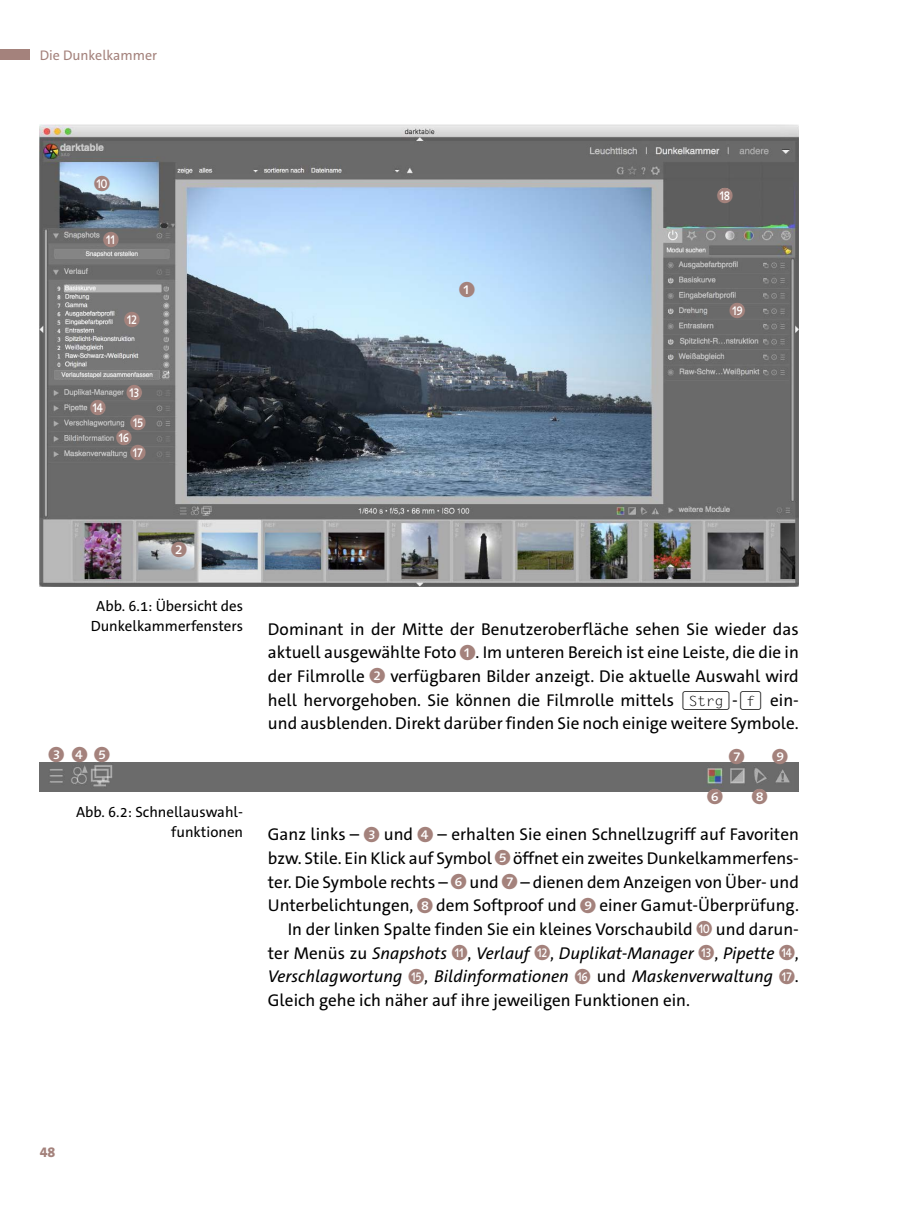
<style>
.page{position:relative;width:918px;height:1216px;background:#fff}
.page>*{position:absolute;margin:0;border:0;box-sizing:border-box;transform-origin:0 0}
.t1{font:17.15px/23.6px "The Sans C4 s";color:#000;text-align:justify}
.t2{font:italic 17.15px "The Sans C4 s";color:#000}
.t3{font:15.75px "Galileo Press Callout";color:#a4827c}
.t4{font:14.88px/19.2px "The Sans C4 s";color:#000;text-align:center}
.t5{font:14px "The Sans C4 s";color:#a4827c}
.t6{font:800 14px "The Sans C4 s";color:#a4827c}
.s1{font-family:"Galileo Press Callout";font-size:15.75px;color:#a4827c}
.s2{font-family:"Keyboard"}
.s3{font-style:normal}
.s4{font-family:"Galileo Press Callout";font-style:normal;font-size:15.75px;color:#a4827c}
</style>
<div class="page">
<img style="left:40px;top:125px;width:759px;height:461px">
<div style="left:40px;top:763px;width:759px;height:29px;background:#6b6b6b"></div>
<div style="left:460px;top:282px;width:14px;height:14px;background:#fff;border-radius:50%"></div>
<div style="left:104px;top:233px;width:14px;height:13px;background:#fff;border-radius:50%"></div>
<div style="left:125px;top:312px;width:14px;height:14px;background:#fff;border-radius:50%"></div>
<div style="left:127px;top:386px;width:14px;height:14px;background:#fff;border-radius:50%"></div>
<div style="left:91px;top:401px;width:14px;height:13px;background:#fff;border-radius:50%"></div>
<div style="left:131px;top:416px;width:14px;height:13px;background:#fff;border-radius:50%"></div>
<div style="left:117px;top:431px;width:14px;height:13px;background:#fff;border-radius:50%"></div>
<div style="left:131px;top:445px;width:14px;height:14px;background:#fff;border-radius:50%"></div>
<div style="left:172px;top:542px;width:14px;height:14px;background:#fff;border-radius:50%"></div>
<div style="left:718px;top:188px;width:14px;height:14px;background:#fff;border-radius:50%"></div>
<div style="left:730px;top:303px;width:14px;height:14px;background:#fff;border-radius:50%"></div>
<div style="left:95px;top:177px;width:14px;height:14px;background:#fff;border-radius:50%"></div>
<div style="left:752px;top:789px;width:14px;height:14px;background:#fff;border-radius:50%"></div>
<div style="left:708px;top:789px;width:14px;height:14px;background:#fff;border-radius:50%"></div>
<div style="left:0;top:50px;width:30px;height:10px;background:#a4827c"></div>
<p class="t5" style="left:40px;top:47px;width:119px">Die Dunkelkammer</p>
<p class="t3" style="left:94px;top:176px;width:17px">J</p>
<p class="t3" style="left:103px;top:232px;width:17px">K</p>
<p class="t3" style="left:124px;top:312px;width:17px">L</p>
<p class="t3" style="left:90px;top:400px;width:17px">N</p>
<p class="t3" style="left:126px;top:385px;width:17px">M</p>
<p class="t3" style="left:130px;top:415px;width:17px">O</p>
<p class="t3" style="left:116px;top:430px;width:17px">P</p>
<p class="t3" style="left:130px;top:445px;width:17px">Q</p>
<p class="t3" style="left:459px;top:282px;width:17px">1</p>
<p class="t3" style="left:717px;top:187px;width:17px">R</p>
<p class="t3" style="left:729px;top:303px;width:17px">S</p>
<p class="t3" style="left:171px;top:542px;width:17px">2</p>
<p class="t4" style="left:91px;top:597px;width:154px">Abb. 6.1: Übersicht des<br>Dunkelkammerfensters</p>
<p class="t3" style="left:49px;top:747px;width:63px">345</p>
<p class="t4" style="left:76px;top:802px;width:169px;text-align:right">Abb. 6.2: Schnellauswahl&shy;funktionen</p>
<p class="t1" style="left:268px;top:617px;width:532px">Dominant in der Mitte der Benutzeroberfläche sehen Sie wieder das aktuell ausgewählte Foto <span class="s1">1</span>. Im unteren Bereich ist eine Leiste, die die in der Filmrolle <span class="s1">2</span> verfügbaren Bilder anzeigt. Die aktuelle Auswahl wird hell hervorgehoben. Sie können die Filmrolle mittels <span class="s2">(Strg)</span>-<span class="s2">(f)</span> ein&shy;und ausblenden. Direkt darüber finden Sie noch einige weitere Symbole.</p>
<p class="t3" style="left:729px;top:748px;width:17px">7</p>
<p class="t3" style="left:772px;top:748px;width:17px">9</p>
<p class="t3" style="left:707px;top:788px;width:17px">6</p>
<p class="t3" style="left:752px;top:788px;width:17px">8</p>
<p class="t1" style="left:268px;top:823px;width:532px">Ganz links – <span class="s1">3</span> und <span class="s1">4</span> – erhalten Sie einen Schnellzugriff auf Favoriten</p>
<p class="t1" style="left:268px;top:846px;width:532px">bzw. Stile. Ein Klick auf Symbol <span class="s1">5</span> öffnet ein zweites Dunkelkammerfens-</p>
<p class="t1" style="left:268px;top:870px;width:532px">ter. Die Symbole rechts – <span class="s1">6</span> und <span class="s1">7</span> – dienen dem Anzeigen von Über- und</p>
<p class="t1" style="left:268px;top:893px;width:532px">Unterbelichtungen, <span class="s1">8</span> dem Softproof und <span class="s1">9</span> einer Gamut-Überprüfung.</p>
<p class="t1" style="left:288px;top:917px;width:512px">In der linken Spalte finden Sie ein kleines Vorschaubild <span class="s1">J</span> und darun-</p>
<p class="t2" style="left:268px;top:941px;width:532px"><span class="s3">ter Menüs zu</span> Snapshots <span class="s4">K</span><span class="s3">,</span> Verlauf <span class="s4">L</span><span class="s3">,</span> Duplikat-Manager <span class="s4">M</span><span class="s3">,</span> Pipette <span class="s4">N</span><span class="s3">,</span></p>
<p class="t2" style="left:268px;top:965px;width:532px">Verschlagwortung <span class="s4">O</span><span class="s3">,</span> Bildinformationen <span class="s4">P</span> <span class="s3">und</span> Maskenverwaltung <span class="s4">Q</span><span class="s3">.</span></p>
<p class="t1" style="left:268px;top:988px;width:423px">Gleich gehe ich näher auf ihre jeweiligen Funktionen ein.</p>
<p class="t6" style="left:40px;top:1143px;width:17px">48</p>
</div>
